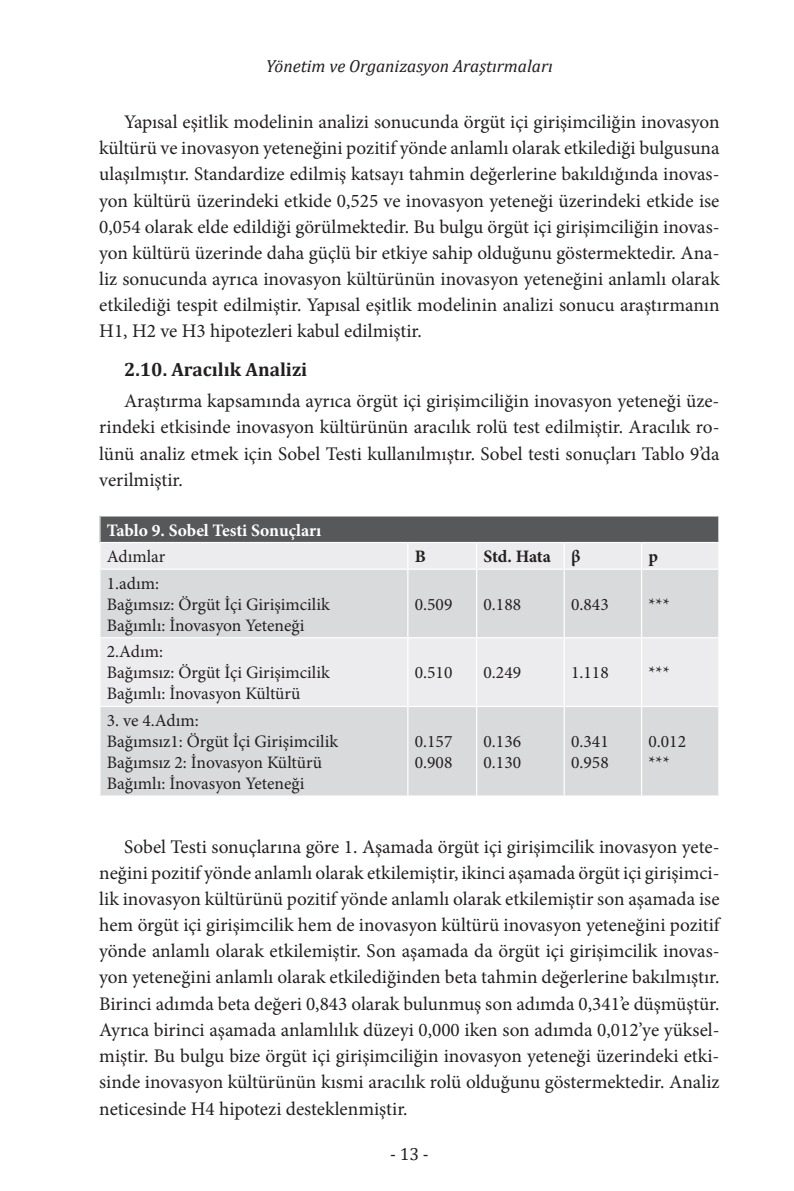
<style>
.page{position:relative;width:794px;height:1191px;background:#fff}
.page>*{position:absolute;margin:0;border:0;box-sizing:border-box;transform-origin:0 0}
.t1{font:19.25px/26.1px "Minion Pro";color:#231f20;text-align:justify}
.t2{font:700 19.25px "Cambria";color:#231f20}
.t3{font:17.5px/21px "Minion Pro";color:#231f20}
.t4{font:italic 17.5px "Cambria";color:#231f20}
.t5{font:700 17.5px "Minion Pro";letter-spacing:-.005em;color:#fff}
.t6{font:700 17.5px "Minion Pro";letter-spacing:-.01em;color:#231f20}
.t7{font:17.5px "Cambria";color:#231f20}
</style>
<div class="page">
<div style="left:100px;top:516px;width:619px;height:26px;background:#57585a"></div>
<div style="left:100px;top:543px;width:618px;height:25px;background:#ececee"></div>
<svg style="left:100px;top:570px;width:618px;height:225px;background:#dedfe1"></svg>
<svg style="left:407px;top:543px;width:1px;height:25px"></svg>
<svg style="left:476px;top:543px;width:1px;height:25px"></svg>
<hr style="left:563px;top:543px;width:2px;height:25px;background:#fff">
<svg style="left:641px;top:543px;width:1px;height:25px"></svg>
<hr style="left:407px;top:570px;width:1px;height:67px;background:#fff">
<hr style="left:476px;top:570px;width:1px;height:67px;background:#fff">
<hr style="left:563px;top:570px;width:2px;height:67px;background:#fff">
<hr style="left:641px;top:570px;width:1px;height:67px;background:#fff">
<hr style="left:99px;top:637px;width:309px;height:1px;background:#fff">
<hr style="left:408px;top:637px;width:68px;height:1px;background:#fff">
<hr style="left:407px;top:638px;width:1px;height:68px;background:#fff">
<hr style="left:476px;top:637px;width:88px;height:1px;background:#fff">
<hr style="left:476px;top:638px;width:1px;height:68px;background:#fff">
<hr style="left:564px;top:637px;width:77px;height:1px;background:#fff">
<hr style="left:563px;top:638px;width:2px;height:68px;background:#fff">
<hr style="left:641px;top:637px;width:78px;height:1px;background:#fff">
<hr style="left:641px;top:638px;width:1px;height:68px;background:#fff">
<hr style="left:99px;top:706px;width:309px;height:1px;background:#fff">
<hr style="left:408px;top:706px;width:68px;height:1px;background:#fff">
<hr style="left:407px;top:707px;width:1px;height:88px;background:#fff">
<hr style="left:476px;top:706px;width:88px;height:1px;background:#fff">
<hr style="left:476px;top:707px;width:1px;height:88px;background:#fff">
<hr style="left:564px;top:706px;width:77px;height:1px;background:#fff">
<hr style="left:563px;top:707px;width:2px;height:88px;background:#fff">
<hr style="left:641px;top:706px;width:78px;height:1px;background:#fff">
<hr style="left:641px;top:707px;width:1px;height:88px;background:#fff">
<svg style="left:99px;top:516px;width:1px;height:26px"></svg>
<svg style="left:718px;top:516px;width:1px;height:26px"></svg>
<p class="t4" style="left:266px;top:54px;width:288px">Yönetim ve Organizasyon Araştırmaları</p>
<p class="t1" style="left:99px;top:109px;width:622px;text-indent:25px">Yapısal eşitlik modelinin analizi sonucunda örgüt içi girişimciliğin inovasyon kültürü ve inovasyon yeteneğini pozitif yönde anlamlı olarak etkilediği bulgusuna ulaşılmıştır. Standardize edilmiş katsayı tahmin değerlerine bakıldığında inovas&shy;yon kültürü üzerindeki etkide 0,525 ve inovasyon yeteneği üzerindeki etkide ise 0,054 olarak elde edildiği görülmektedir. Bu bulgu örgüt içi girişimciliğin inovas&shy;yon kültürü üzerinde daha güçlü bir etkiye sahip olduğunu göstermektedir. Ana&shy;liz sonucunda ayrıca inovasyon kültürünün inovasyon yeteneğini anlamlı olarak etkilediği tespit edilmiştir. Yapısal eşitlik modelinin analizi sonucu araştırmanın H1, H2 ve H3 hipotezleri kabul edilmiştir.</p>
<p class="t2" style="left:124px;top:356px;width:185px">2.10. Aracılık Analizi</p>
<p class="t1" style="left:99px;top:388px;width:622px;text-indent:25px">Araştırma kapsamında ayrıca örgüt içi girişimciliğin inovasyon yeteneği üze&shy;rindeki etkisinde inovasyon kültürünün aracılık rolü test edilmiştir. Aracılık ro&shy;lünü analiz etmek için Sobel Testi kullanılmıştır. Sobel testi sonuçları Tablo 9’da verilmiştir.</p>
<p class="t5" style="left:107px;top:517px;width:216px">Tablo 9. Sobel Testi Sonuçları</p>
<p class="t3" style="left:107px;top:546px;width:60px">Adımlar</p>
<p class="t6" style="left:415px;top:544px;width:13px">B</p>
<p class="t6" style="left:483px;top:544px;width:98px">Std. Hata β</p>
<p class="t6" style="left:648px;top:544px;width:11px">p</p>
<p class="t3" style="left:107px;top:573px;width:224px">1.adım:<br>Bağımsız: Örgüt İçi Girişimcilik<br>Bağımlı: İnovasyon Yeteneği</p>
<p class="t3" style="left:415px;top:594px;width:39px">0.509</p>
<p class="t3" style="left:483px;top:594px;width:39px">0.188</p>
<p class="t3" style="left:571px;top:594px;width:39px">0.843</p>
<p class="t3" style="left:648px;top:594px;width:23px">***</p>
<p class="t3" style="left:107px;top:641px;width:224px">2.Adım:<br>Bağımsız: Örgüt İçi Girişimcilik<br>Bağımlı: İnovasyon Kültürü</p>
<p class="t3" style="left:107px;top:710px;width:233px">3. ve 4.Adım:<br>Bağımsız1: Örgüt İçi Girişimcilik<br>Bağımsız 2: İnovasyon Kültürü<br>Bağımlı: İnovasyon Yeteneği</p>
<p class="t3" style="left:415px;top:662px;width:39px">0.510</p>
<p class="t3" style="left:483px;top:662px;width:39px">0.249</p>
<p class="t3" style="left:571px;top:662px;width:39px">1.118</p>
<p class="t3" style="left:648px;top:662px;width:23px">***</p>
<p class="t3" style="left:415px;top:731px;width:39px">0.157<br>0.908</p>
<p class="t3" style="left:483px;top:731px;width:39px">0.136<br>0.130</p>
<p class="t3" style="left:571px;top:731px;width:39px">0.341<br>0.958</p>
<p class="t3" style="left:648px;top:731px;width:39px">0.012 ***</p>
<p class="t1" style="left:99px;top:833px;width:622px;text-indent:25px">Sobel Testi sonuçlarına göre 1. Aşamada örgüt içi girişimcilik inovasyon yete&shy;neğini pozitif yönde anlamlı olarak etkilemiştir, ikinci aşamada örgüt içi girişimci&shy;lik inovasyon kültürünü pozitif yönde anlamlı olarak etkilemiştir son aşamada ise hem örgüt içi girişimcilik hem de inovasyon kültürü inovasyon yeteneğini pozitif yönde anlamlı olarak etkilemiştir. Son aşamada da örgüt içi girişimcilik inovas&shy;yon yeteneğini anlamlı olarak etkilediğinden beta tahmin değerlerine bakılmıştır.<br>Birinci adımda beta değeri 0,843 olarak bulunmuş son adımda 0,341’e düşmüştür.<br>Ayrıca birinci aşamada anlamlılık düzeyi 0,000 iken son adımda 0,012’ye yüksel&shy;miştir. Bu bulgu bize örgüt içi girişimciliğin inovasyon yeteneği üzerindeki etki&shy;sinde inovasyon kültürünün kısmi aracılık rolü olduğunu göstermektedir. Analiz neticesinde H4 hipotezi desteklenmiştir.</p>
<p class="t7" style="left:390px;top:1143px;width:40px">- 13 -</p>
</div>
